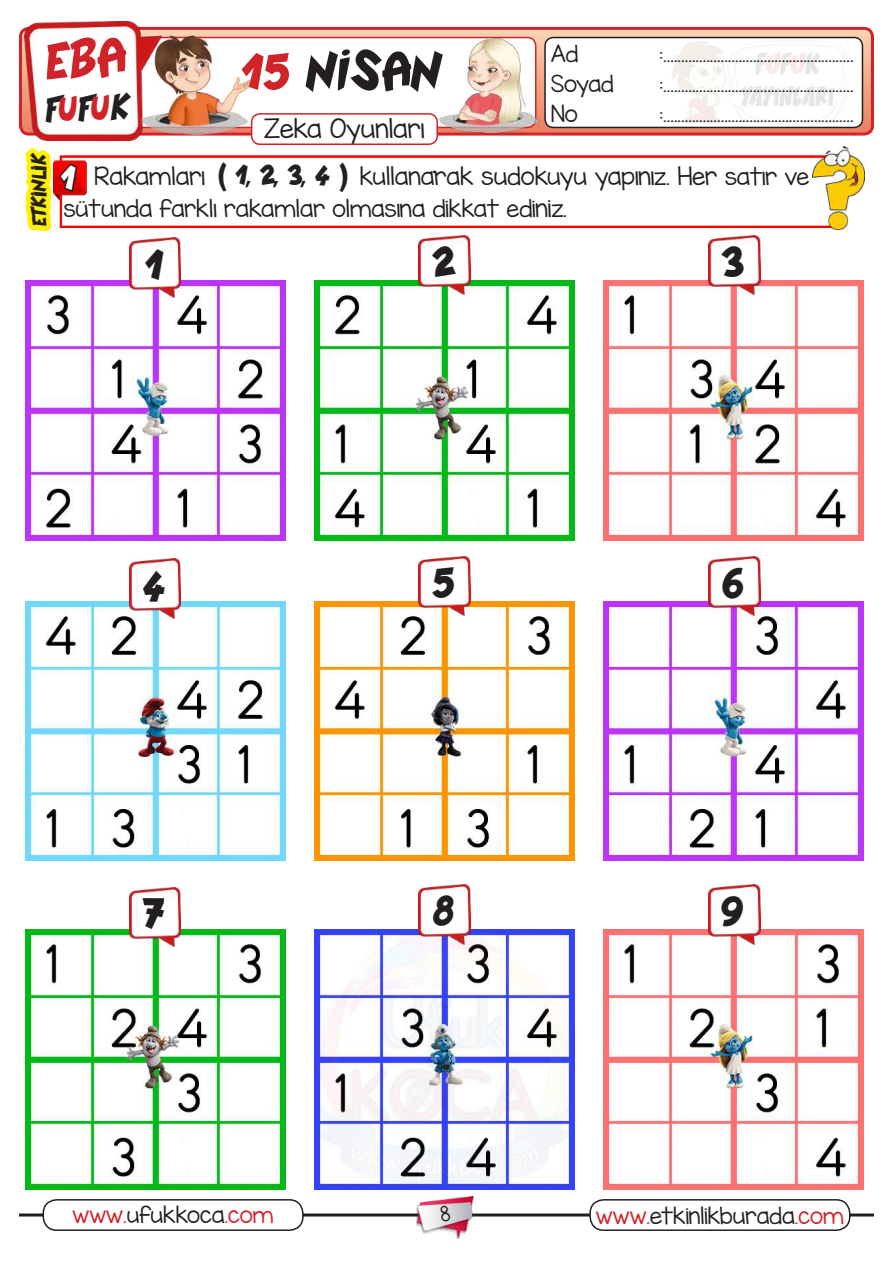
<style>
.page{position:relative;width:893px;height:1263px;background:#fff}
.page>*{position:absolute;margin:0;border:0;box-sizing:border-box;transform-origin:0 0}
.t1{font:54px "Pat Pa Cool";color:#231f20}
.t2{font:45px "Pat Pa Cool";color:#231f20}
.t3{font:36px "Pat Pa Cool";color:#231f20}
.t4{font:36px "Pat Pa Cool";color:#fff}
.t5{font:30px "KG Miss Kindergarten";color:#231f20}
.t6{font:24px "KG Miss Kindergarten";color:#231f20}
.t7{font:22.5px "KG Miss Kindergarten";color:#231f20}
.t8{font:21.75px "KG Miss Kindergarten";color:#231f20}
.t9{font:21px "KG Miss Kindergarten";color:#231f20}
.t10{font:21px "KG Miss Kindergarten";color:#d1232a}
.t11{font:21px "Pat Pa Cool";color:#231f20}
.s1{color:#d1232a}
.s2{font-size:30px}
.s3{font-family:"Pat Pa Cool";font-size:30px}
.s4{font-size:21.75px}
.s5{font-size:22.5px}
.s6{color:#231f20}
</style>
<div class="page">
<svg style="left:23px;top:28px;width:848px;height:104px;background:#f0ae91"></svg>
<div style="left:19px;top:27px;width:855px;height:109px;border:3px solid #d1232a;border-radius:9px"></div>
<div style="left:132px;top:38px;width:404px;height:89px;background:#fff;border-radius:9px"></div>
<div style="left:252px;top:114px;width:185px;height:30px;background:#fff;border-radius:9px"></div>
<div style="left:251px;top:113px;width:187px;height:32px;border:2px solid #d1232a;border-radius:9px"></div>
<img style="left:25px;top:21px;width:137px;height:119px">
<div style="left:545px;top:38px;width:317px;height:89px;background:#fff;border-radius:9px"></div>
<div style="left:544px;top:37px;width:319px;height:91px;border:2px solid #231f20;border-radius:9px"></div>
<img style="left:672px;top:41px;width:176px;height:83px">
<img style="left:138px;top:30px;width:115px;height:104px">
<img style="left:437px;top:37px;width:107px;height:95px">
<img style="left:53px;top:156px;width:759px;height:71px">
<img style="left:812px;top:146px;width:52px;height:83px">
<svg style="left:57px;top:162px;width:22px;height:32px"></svg>
<div style="left:26px;top:148px;width:25px;height:83px;background:#fff101"></div>
<img style="left:604px;top:280px;width:260px;height:260px">
<img style="left:26px;top:280px;width:259px;height:260px">
<img style="left:315px;top:280px;width:259px;height:260px">
<img style="left:129px;top:238px;width:52px;height:59px">
<img style="left:418px;top:235px;width:52px;height:60px">
<img style="left:708px;top:235px;width:52px;height:60px">
<img style="left:604px;top:601px;width:260px;height:260px">
<img style="left:26px;top:601px;width:259px;height:260px">
<img style="left:315px;top:601px;width:259px;height:260px">
<img style="left:129px;top:559px;width:52px;height:59px">
<img style="left:418px;top:556px;width:52px;height:60px">
<img style="left:708px;top:556px;width:52px;height:60px">
<img style="left:604px;top:929px;width:260px;height:260px">
<img style="left:26px;top:929px;width:259px;height:260px">
<img style="left:315px;top:929px;width:259px;height:260px">
<img style="left:129px;top:887px;width:52px;height:59px">
<img style="left:418px;top:884px;width:52px;height:60px">
<img style="left:708px;top:884px;width:52px;height:60px">
<hr style="left:19px;top:1213px;width:855px;height:3px;background:#231f20">
<img style="left:417px;top:1196px;width:59px;height:43px">
<div style="left:43px;top:1200px;width:260px;height:30px;background:#fff;border-radius:14px"></div>
<div style="left:43px;top:1199px;width:261px;height:32px;border:2px solid #231f20;border-radius:14px"></div>
<div style="left:590px;top:1200px;width:260px;height:30px;background:#fff;border-radius:14px"></div>
<div style="left:589px;top:1199px;width:261px;height:32px;border:2px solid #231f20;border-radius:14px"></div>
<svg style="left:45px;top:33px;width:82px;height:47px"></svg>
<svg style="left:439px;top:1205px;width:12px;height:17px"></svg>
<h3 class="t3" style="left:45px;top:89px;width:87px;rotate:-2deg">F<span class="s1">U</span>F<span class="s1">U</span>K</h3>
<h1 class="t1" style="left:244px;top:41px;width:200px"><span class="s1">15</span> NISAN</h1>
<p class="t6" style="left:264px;top:113px;width:162px">Zeka Oyunları</p>
<p class="t9" style="left:551px;top:39px;width:29px">Ad</p>
<p class="t9" style="left:659px;top:39px;width:196px">:.....................................................</p>
<p class="t9" style="left:551px;top:69px;width:64px">Soyad</p>
<p class="t9" style="left:659px;top:69px;width:196px">:.....................................................</p>
<p class="t9" style="left:551px;top:99px;width:28px">No</p>
<p class="t9" style="left:659px;top:99px;width:196px">:.....................................................</p>
<p class="t11" style="left:27px;top:226px;width:76px;rotate:-90deg">ETK<span class="s2">i</span>NL<span class="s2">i</span>K</p>
<p class="t7" style="left:95px;top:161px;width:716px">Rakamları <span class="s3">( 1, 2, 3, 4 )</span> kullanarak sudokuyu yapınız. Her <span class="s4">satır ve</span></p>
<p class="t8" style="left:64px;top:194px;width:505px">sütunda farklı rakamlar olmasına dikkat edi<span class="s5">niz.</span></p>
<h3 class="t4" style="left:62px;top:157px;width:15px">1</h3>
<h3 class="t5" style="left:432px;top:141px;width:7px">.</h3>
<h2 class="t2" style="left:147px;top:239px;width:19px">1</h2>
<h2 class="t2" style="left:433px;top:236px;width:24px">2</h2>
<h2 class="t2" style="left:724px;top:236px;width:24px">3</h2>
<h2 class="t2" style="left:144px;top:560px;width:24px">4</h2>
<h2 class="t2" style="left:434px;top:557px;width:24px">5</h2>
<h2 class="t2" style="left:724px;top:557px;width:23px">6</h2>
<h2 class="t2" style="left:144px;top:888px;width:24px">7</h2>
<h2 class="t2" style="left:434px;top:885px;width:22px">8</h2>
<h2 class="t2" style="left:723px;top:885px;width:25px">9</h2>
<p class="t10" style="left:72px;top:1200px;width:203px">www.<span class="s6">ufukkoca</span>.com</p>
<p class="t9" style="left:596px;top:1201px;width:250px"><span class="s1">www.</span>etkinlikburada<span class="s1">.com</span></p>
</div>
